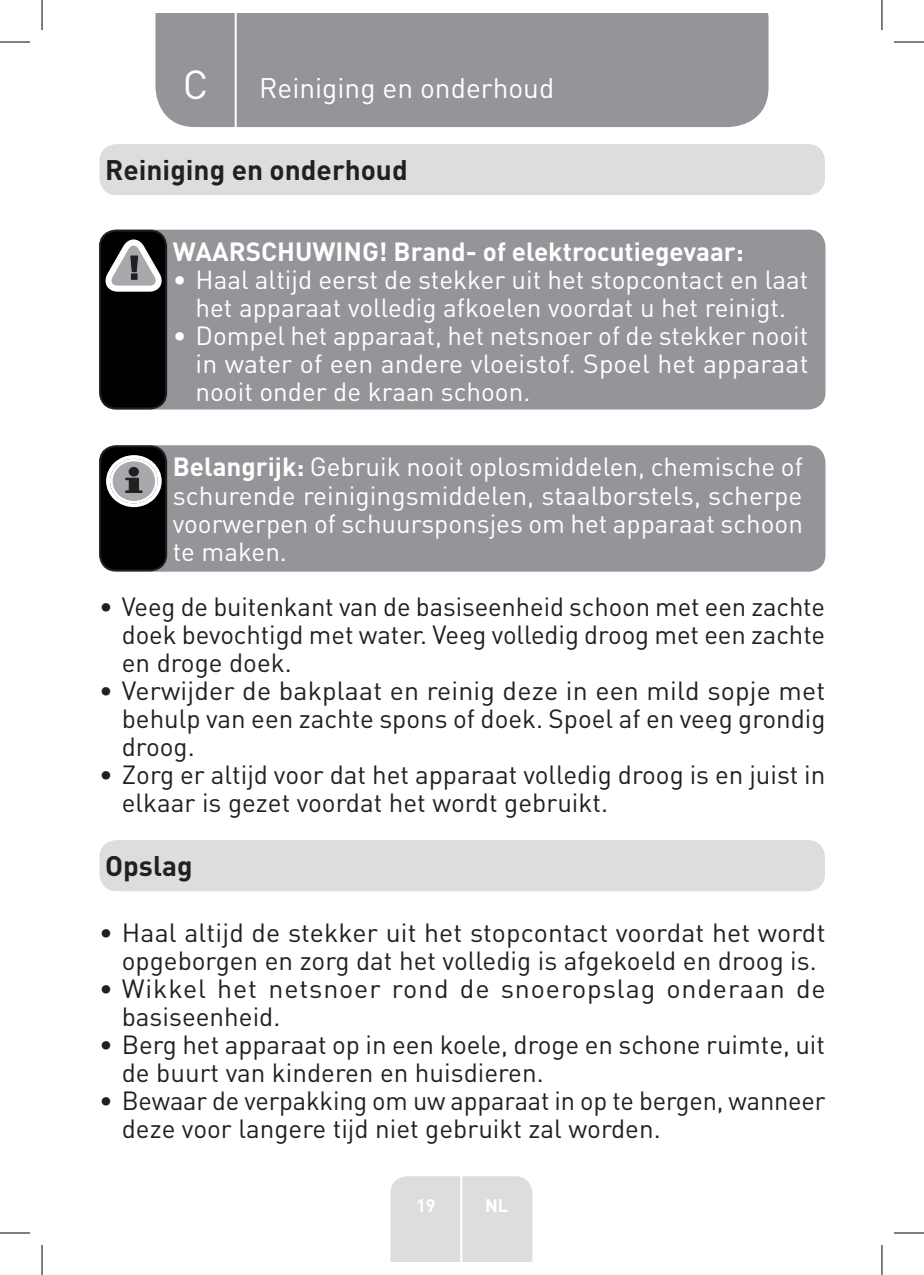
<style>
.page{position:relative;width:924px;height:1275px;background:#fff}
.page>*{position:absolute;margin:0;border:0;box-sizing:border-box;transform-origin:0 0}
.t1{font:40px "DIN Pro";color:#fff}
.Headline-01{font:700 28px "DIN Pro";color:#231f20}
.TitreGauche__gabarit{font:28px "DIN Pro";color:#fff}
.t2{font:26px/28px "DIN Pro";color:#231f20}
.Large_Text__3_2_mm{font:26px/28px "DIN Pro";color:#fff;text-align:justify}
.t3{font:26px/28px "DIN Pro";letter-spacing:.03em;color:#231f20}
.Large_Text__3_2_mm-2{font:700 26px "DIN Pro";color:#fff}
.t4{font:700 18px "DIN Pro";color:#fff}
.s1{font-weight:700}
</style>
<div class="page">
<div style="left:155px;top:14px;width:613px;height:113px;background:#939598"></div>
<div style="left:390px;top:1176px;width:142px;height:85px;background:#dcdddf"></div>
<hr style="left:460px;top:1153px;width:2px;height:108px;background:#fff">
<hr style="left:234px;top:14px;width:2px;height:116px;background:#fff">
<div style="left:99px;top:144px;width:725px;height:51px;background:#dcdddf;border-radius:17px"></div>
<div style="left:99px;top:230px;width:726px;height:179px;background:#939598;border-radius:17px"></div>
<div style="left:100px;top:231px;width:66px;height:177px;background:#000;border-radius:16px"></div>
<div style="left:99px;top:230px;width:68px;height:179px;border:2px solid #231f20;border-radius:16px"></div>
<svg style="left:105px;top:239px;width:57px;height:53px"></svg>
<div style="left:99px;top:445px;width:726px;height:127px;background:#939598;border-radius:17px"></div>
<div style="left:100px;top:446px;width:66px;height:124px;background:#000;border-radius:16px"></div>
<div style="left:99px;top:445px;width:68px;height:126px;border:2px solid #231f20;border-radius:16px"></div>
<svg style="left:106px;top:455px;width:56px;height:52px"></svg>
<div style="left:129px;top:467px;width:10px;height:9px;background:#231f20;border-radius:50%"></div>
<div style="left:99px;top:840px;width:725px;height:51px;background:#dcdddf;border-radius:17px"></div>
<hr style="left:0;top:42px;width:30px;height:1px;background:#000">
<hr style="left:893px;top:42px;width:30px;height:1px;background:#000">
<hr style="left:0;top:1232px;width:30px;height:1px;background:#000">
<hr style="left:893px;top:1232px;width:30px;height:1px;background:#000">
<hr style="left:42px;top:0;width:1px;height:30px;background:#000">
<hr style="left:42px;top:1245px;width:1px;height:30px;background:#000">
<hr style="left:881px;top:0;width:1px;height:30px;background:#000">
<hr style="left:881px;top:1245px;width:1px;height:30px;background:#000">
<p class="t1" style="left:183px;top:57px;width:27px">C</p>
<p class="TitreGauche__gabarit" style="left:259px;top:69px;width:296px">Reiniging en onderhoud</p>
<p class="Headline-01" style="left:105px;top:151px;width:304px">Reiniging en onderhoud</p>
<p class="Large_Text__3_2_mm-2" style="left:173px;top:234px;width:572px">WAARSCHUWING! Brand- of elektrocutiegevaar:</p>
<p class="Large_Text__3_2_mm" style="left:173px;top:264px;width:636px;text-align:center">• Haal altijd eerst de stekker uit het stopcontact en laat het apparaat volledig afkoelen voordat u het reinigt.</p>
<p class="Large_Text__3_2_mm" style="left:195px;top:320px;width:614px;text-indent:-23px">• Dompel het apparaat, het netsnoer of de stekker nooit in water of een andere vloeistof. Spoel het apparaat nooit onder de kraan schoon.</p>
<p class="Large_Text__3_2_mm" style="left:173px;top:452px;width:631px"><span class="s1">Belangrijk:</span> Gebruik nooit oplosmiddelen, chemische of schurende reinigingsmiddelen, staalborstels, scherpe voorwerpen of schuursponsjes om het apparaat schoon te maken.</p>
<p class="t2" style="left:122px;top:591px;width:704px;text-align:justify;text-indent:-23px">• Veeg de buitenkant van de basiseenheid schoon met een zachte doek bevochtigd met water. Veeg volledig droog met een zachte en droge doek.</p>
<p class="t2" style="left:122px;top:675px;width:705px;text-align:justify;text-indent:-23px">• Verwijder de bakplaat en reinig deze in een mild sopje met behulp van een zachte spons of doek. Spoel af en veeg grondig droog.</p>
<p class="t2" style="left:122px;top:759px;width:705px;text-indent:-23px">• Zorg er altijd voor dat het apparaat volledig droog is en juist in elkaar is gezet voordat het wordt gebruikt.</p>
<p class="Headline-01" style="left:105px;top:847px;width:89px">Opslag</p>
<p class="t2" style="left:99px;top:917px;width:727px;text-align:center">• Haal altijd de stekker uit het stopcontact voordat het wordt opgeborgen en zorg dat het volledig is afgekoeld en droog is.</p>
<p class="t3" style="left:122px;top:973px;width:705px;text-indent:-23px">• Wikkel het netsnoer rond de snoeropslag onderaan de basiseenheid.</p>
<p class="t2" style="left:122px;top:1029px;width:704px;text-indent:-23px">• Berg het apparaat op in een koele, droge en schone ruimte, uit de buurt van kinderen en huisdieren.</p>
<p class="t2" style="left:122px;top:1085px;width:705px;text-indent:-23px">• Bewaar de verpakking om uw apparaat in op te bergen, wanneer deze voor langere tijd niet gebruikt zal worden.</p>
<p class="t4" style="left:416px;top:1192px;width:21px">19</p>
<p class="t4" style="left:485px;top:1192px;width:25px">NL</p>
</div>
